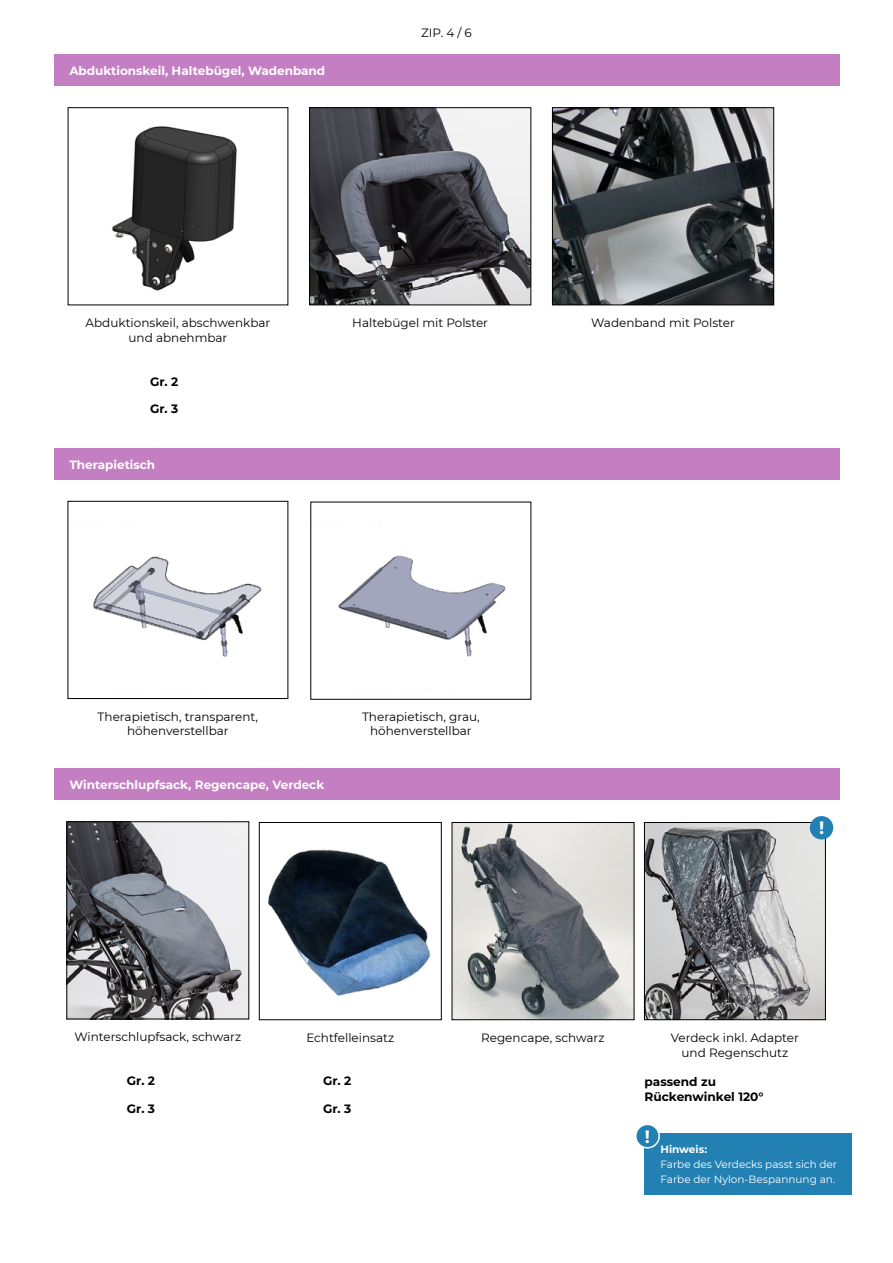
<style>
.page{position:relative;width:893px;height:1263px;background:#fff}
.page>*{position:absolute;margin:0;border:0;box-sizing:border-box;transform-origin:0 0}
.t1{font:700 17.85px "Montserrat";color:#fff}
.t2{font:700 12.15px/14.5px "Montserrat";color:#000}
.t3{font:12px/14.4px "Montserrat";color:#000;text-align:center}
.t4{font:700 12px "Montserrat";color:#fff}
.t5{font:10.5px/15px "Montserrat";color:#fff}
.t6{font:700 10.5px "Montserrat";color:#fff}
</style>
<div class="page">
<div style="left:54px;top:55px;width:785px;height:31px;background:#c47ec2"></div>
<img style="left:311px;top:109px;width:218px;height:194px">
<div style="left:309px;top:107px;width:222px;height:198px;border:1px solid #000"></div>
<img style="left:554px;top:109px;width:218px;height:194px">
<div style="left:552px;top:107px;width:222px;height:198px;border:1px solid #000"></div>
<img style="left:112px;top:126px;width:125px;height:165px">
<div style="left:54px;top:448px;width:785px;height:32px;background:#c47ec2"></div>
<img style="left:93px;top:556px;width:169px;height:101px">
<div style="left:68px;top:501px;width:220px;height:198px;border:1px solid #000"></div>
<img style="left:338px;top:555px;width:168px;height:102px">
<img style="left:454px;top:824px;width:178px;height:194px">
<div style="left:452px;top:822px;width:182px;height:198px;border:1px solid #000"></div>
<img style="left:646px;top:824px;width:178px;height:194px">
<div style="left:644px;top:822px;width:182px;height:198px;border:1px solid #000"></div>
<div style="left:54px;top:768px;width:785px;height:32px;background:#c47ec2"></div>
<img style="left:267px;top:849px;width:164px;height:147px">
<div style="left:259px;top:822px;width:183px;height:198px;border:1px solid #000"></div>
<img style="left:68px;top:823px;width:179px;height:194px">
<div style="left:66px;top:821px;width:183px;height:198px;border:1px solid #000"></div>
<div style="left:810px;top:816px;width:23px;height:23px;background:#2280b2;border-radius:50%"></div>
<div style="left:644px;top:1133px;width:207px;height:62px;background:#2280b2"></div>
<div style="left:636px;top:1124px;width:23px;height:24px;background:#2280b2;border-radius:50%"></div>
<div style="left:635px;top:1124px;width:25px;height:24px;border:2px solid #fff;border-radius:50%"></div>
<p class="t4" style="left:69px;top:62px;width:257px">Abduktionskeil, Haltebügel, Wadenband</p>
<p class="t3" style="left:421px;top:25px;width:52px">ZIP. 4 / 6</p>
<p class="t3" style="left:86px;top:315px;width:186px">Abduktionskeil, abschwenkbar und abnehmbar</p>
<p class="t3" style="left:352px;top:315px;width:137px">Haltebügel mit Polster</p>
<p class="t3" style="left:591px;top:315px;width:145px">Wadenband mit Polster</p>
<p class="t2" style="left:150px;top:373px;width:30px">Gr. 2</p>
<p class="t2" style="left:150px;top:401px;width:30px">Gr. 3</p>
<p class="t4" style="left:69px;top:456px;width:87px">Therapietisch</p>
<p class="t3" style="left:98px;top:709px;width:162px">Therapietisch, transparent, höhenverstellbar</p>
<p class="t4" style="left:69px;top:776px;width:256px">Winterschlupfsack, Regencape, Verdeck</p>
<p class="t3" style="left:362px;top:709px;width:119px">Therapietisch, grau, höhenverstellbar</p>
<h1 class="t1" style="left:819px;top:815px;width:7px">!</h1>
<p class="t3" style="left:74px;top:1029px;width:168px">Winterschlupfsack, schwarz</p>
<p class="t3" style="left:671px;top:1030px;width:130px">Verdeck inkl. Adapter und Regenschutz</p>
<p class="t3" style="left:306px;top:1030px;width:89px">Echtfelleinsatz</p>
<p class="t3" style="left:481px;top:1030px;width:125px">Regencape, schwarz</p>
<p class="t2" style="left:127px;top:1073px;width:30px">Gr. 2</p>
<p class="t2" style="left:323px;top:1073px;width:30px">Gr. 2</p>
<p class="t2" style="left:127px;top:1100px;width:30px">Gr. 3</p>
<p class="t2" style="left:323px;top:1101px;width:30px">Gr. 3</p>
<p class="t2" style="left:645px;top:1074px;width:120px">passend zu<br>Rückenwinkel 120°</p>
<h1 class="t1" style="left:645px;top:1123px;width:7px">!</h1>
<p class="t6" style="left:660px;top:1141px;width:48px">Hinweis:</p>
<p class="t5" style="left:660px;top:1156px;width:178px">Farbe des Verdecks passt sich der<br>Farbe der Nylon-Bespannung an.</p>
</div>
